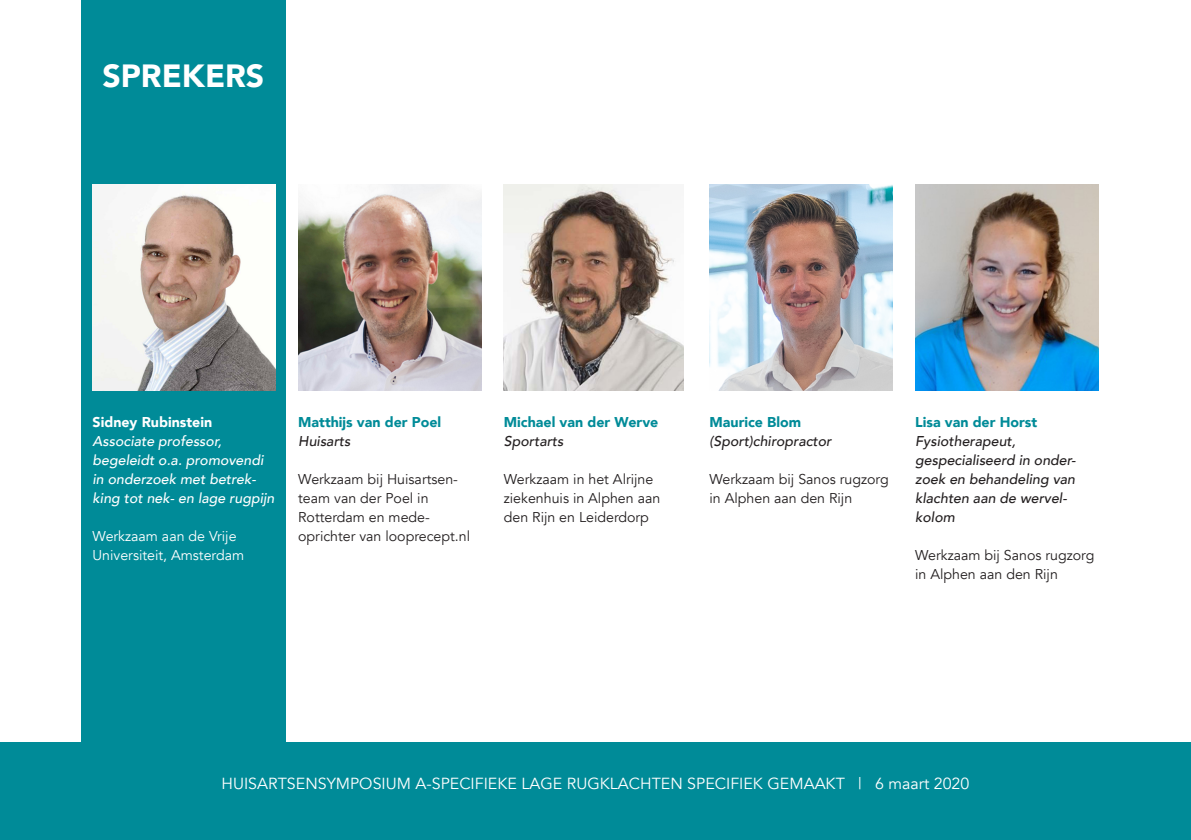
<style>
.page{position:relative;width:1191px;height:840px;background:#fff}
.page>*{position:absolute;margin:0;border:0;box-sizing:border-box;transform-origin:0 0}
.t1{font:900 32px "Avenir";color:#fff}
.t2{font:16px "Avenir";color:#fff}
.t3{font:14.2px/19px "Avenir";color:#231f20}
.t4{font:italic 500 14.2px/19px "Avenir";color:#231f20}
.t5{font:italic 500 14.2px/19px "Avenir";color:#fff}
.t6{font:900 14.2px "Avenir";color:#008b98}
.t7{font:14.2px/19px "Avenir";color:#fff}
.t8{font:900 14.2px "Avenir";color:#fff}
</style>
<div class="page">
<div style="left:81px;top:0;width:204px;height:839px;background:#008b98"></div>
<img style="left:298px;top:185px;width:183px;height:205px">
<img style="left:504px;top:185px;width:179px;height:205px">
<img style="left:709px;top:185px;width:183px;height:205px">
<div style="left:0;top:742px;width:1191px;height:97px;background:#008b98"></div>
<img style="left:915px;top:185px;width:183px;height:205px">
<img style="left:93px;top:185px;width:183px;height:205px">
<h1 class="t1" style="left:102px;top:49px;width:163px">SPREKERS</h1>
<p class="t8" style="left:93px;top:410px;width:121px">Sidney Rubinstein</p>
<p class="t5" style="left:93px;top:431px;width:183px">Associate professor, begeleidt o.a. promovendi in onderzoek met betrek&shy;king tot nek- en lage rugpijn</p>
<p class="t7" style="left:93px;top:526px;width:153px">Werkzaam aan de Vrije<br>Universiteit, Amsterdam</p>
<p class="t6" style="left:298px;top:410px;width:145px">Matthijs van der Poel</p>
<p class="t4" style="left:298px;top:431px;width:54px">Huisarts</p>
<p class="t3" style="left:298px;top:469px;width:173px">Werkzaam bij Huisartsen&shy;team van der Poel in<br>Rotterdam en mede&shy;oprichter van looprecept.nl</p>
<p class="t6" style="left:504px;top:410px;width:156px">Michael van der Werve</p>
<p class="t4" style="left:504px;top:431px;width:61px">Sportarts</p>
<p class="t3" style="left:504px;top:469px;width:158px">Werkzaam in het Alrijne ziekenhuis in Alphen aan den Rijn en Leiderdorp</p>
<p class="t6" style="left:709px;top:410px;width:93px">Maurice Blom</p>
<p class="t4" style="left:709px;top:431px;width:123px">(Sport)chiropractor</p>
<p class="t3" style="left:709px;top:469px;width:181px">Werkzaam bij Sanos rugzorg in Alphen aan den Rijn</p>
<p class="t6" style="left:915px;top:410px;width:124px">Lisa van der Horst</p>
<p class="t4" style="left:915px;top:431px;width:162px">Fysiotherapeut, gespecialiseerd in onder&shy;zoek en behandeling van klachten aan de wervel&shy;kolom</p>
<p class="t3" style="left:915px;top:545px;width:181px">Werkzaam bij Sanos rugzorg in Alphen aan den Rijn</p>
<p class="t2" style="left:221px;top:773px;width:749px">HUISARTSENSYMPOSIUM A-SPECIFIEKE LAGE RUGKLACHTEN SPECIFIEK GEMAAKT | 6 maart 2020</p>
</div>
